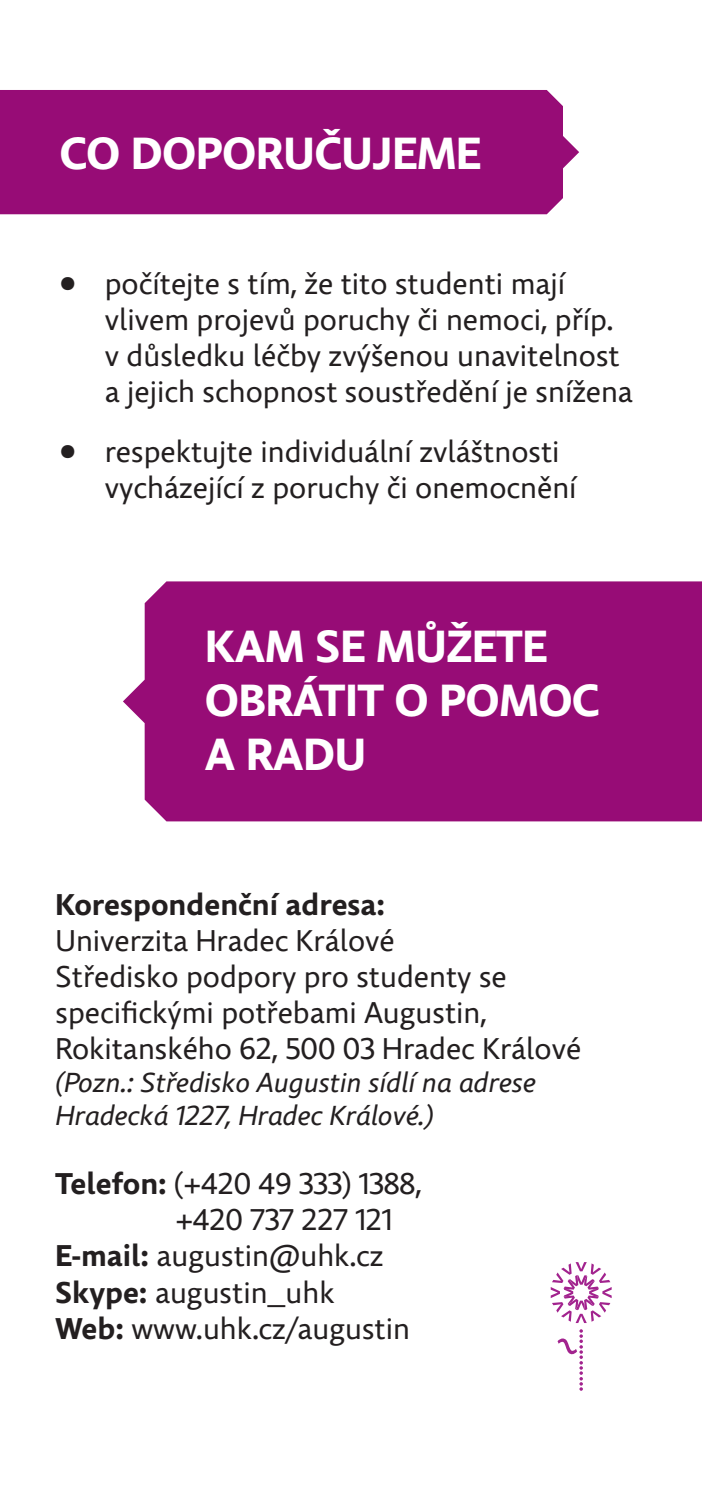
<style>
.page{position:relative;width:702px;height:1489px;background:#fff}
.page>*{position:absolute;margin:0;border:0;box-sizing:border-box;transform-origin:0 0}
.t1{font:700 45px/54px "Comenia Sans";color:#fff}
.t2{font:30px/36px "Comenia Sans";color:#231f20}
.t3{font:700 30px "Comenia Sans";color:#231f20}
.t4{font:italic 27.5px/33px "Comenia Sans";color:#231f20}
.s1{font-weight:700}
</style>
<div class="page">
<div style="left:0;top:90px;width:579px;height:124px;background:#970c76"></div>
<div style="left:123px;top:581px;width:579px;height:240px;background:#970c76"></div>
<svg style="left:550px;top:1262px;width:61px;height:60px"></svg>
<svg style="left:557px;top:1329px;width:26px;height:61px"></svg>
<h1 class="t1" style="left:60px;top:128px;width:422px">CO DOPORUČUJEME</h1>
<p class="t2" style="left:105px;top:266px;width:529px;text-indent:-45px">• počítejte s tím, že tito studenti mají vlivem projevů poruchy či nemoci, příp. v důsledku léčby zvýšenou unavitelnost a jejich schopnost soustředění je snížena</p>
<p class="t2" style="left:105px;top:434px;width:473px;text-indent:-45px">• respektujte individuální zvláštnosti vycházející z poruchy či onemocnění</p>
<h1 class="t1" style="left:205px;top:621px;width:395px">KAM SE MŮŽETE<br>OBRÁTIT O POMOC<br>A RADU</h1>
<p class="t3" style="left:56px;top:885px;width:331px">Korespondenční adresa:</p>
<p class="t2" style="left:56px;top:923px;width:527px">Univerzita Hradec Králové<br>Středisko podpory pro studenty se specifickými potřebami Augustin, Rokitanského 62, 500 03 Hradec Králové</p>
<p class="t4" style="left:56px;top:1067px;width:481px">(Pozn.: Středisko Augustin sídlí na adrese<br>Hradecká 1227, Hradec Králové.)</p>
<p class="t2" style="left:56px;top:1166px;width:368px"><span class="s1">Telefon:</span> (+420 49 333) 1388,</p>
<p class="t2" style="left:175px;top:1202px;width:218px">+420 737 227 121</p>
<p class="t2" style="left:56px;top:1238px;width:329px"><span class="s1">E-mail:</span> augustin@uhk.cz</p>
<p class="t2" style="left:56px;top:1274px;width:280px"><span class="s1">Skype:</span> augustin_uhk</p>
<p class="t2" style="left:56px;top:1310px;width:356px"><span class="s1">Web:</span> www.uhk.cz/augustin</p>
</div>
